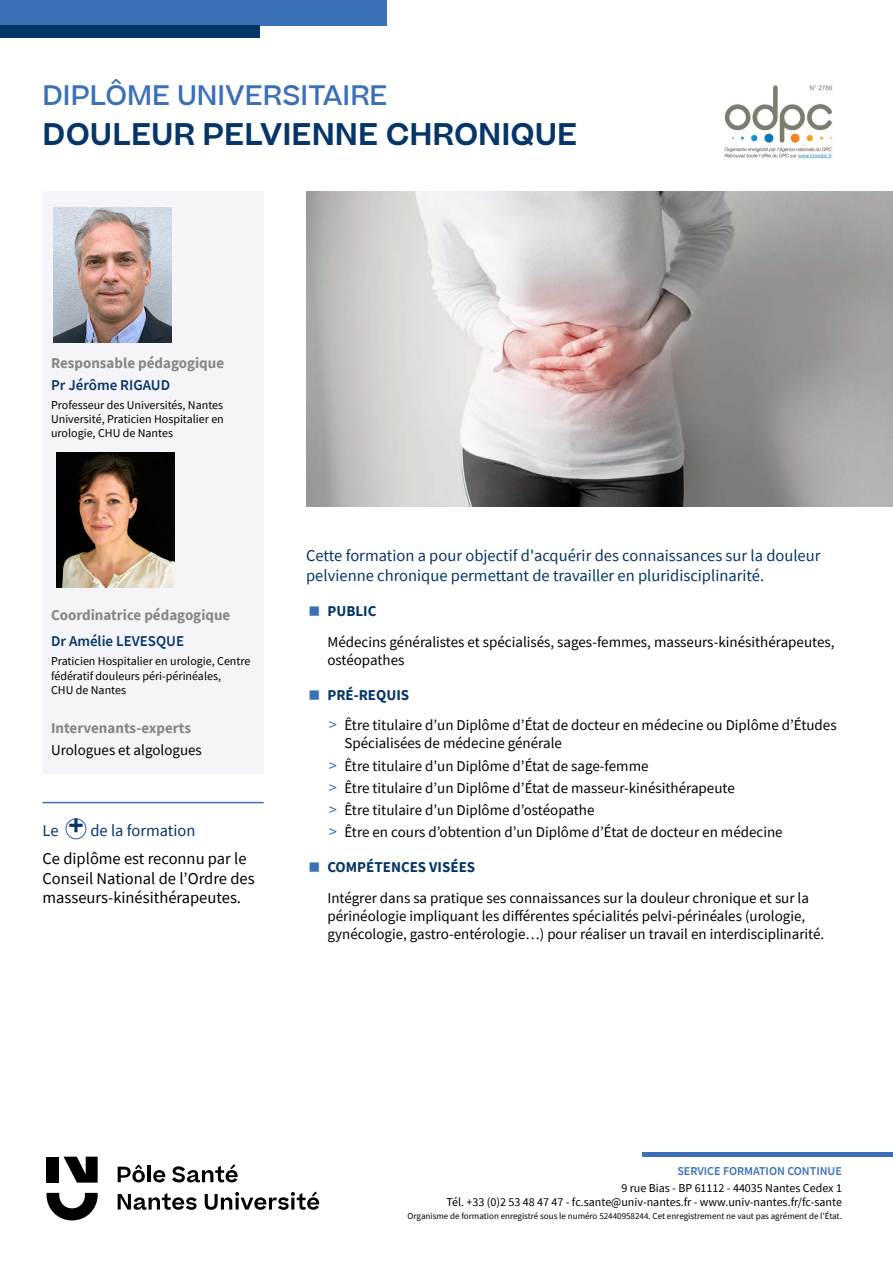
<style>
.page{position:relative;width:893px;height:1263px;background:#fff}
.page>*{position:absolute;margin:0;border:0;box-sizing:border-box;transform-origin:0 0}
.t1{font:600 30px "Beatrice";color:#063567}
.t2{font:500 27px "Beatrice";color:#3b70b7}
.t3{font:16.5px/19.8px "Source Sans Pro";color:#063567}
.t4{font:16.5px/28.3px "Source Sans Pro";color:#000}
.t5{font:15px/22.2px "Source Sans Pro";color:#000}
.t6{font:700 15px "Source Sans Pro";color:#878787}
.t7{font:600 15px "Source Sans Pro";color:#063567}
.t8{font:700 15px "Source Sans Pro";color:#063567}
.t9{font:12px/14.4px "Source Sans Pro";color:#000;text-align:right}
.t10{font:600 12px "Source Sans Pro";color:#3b70b7}
.t11{font:9px "Source Sans Pro";color:#000}
.s1{color:#063567}
.s2{font-weight:700;font-size:28.8px;color:#063567}
.s3{font-weight:700;color:#063567}
.s4{font-size:16.5px;color:#3b70b7}
</style>
<div class="page">
<svg style="left:47px;top:1193px;width:51px;height:27px"></svg>
<svg style="left:64px;top:1157px;width:34px;height:25px"></svg>
<div style="left:47px;top:1157px;width:12px;height:25px;background:#000"></div>
<svg style="left:118px;top:1193px;width:79px;height:17px"></svg>
<svg style="left:205px;top:1191px;width:114px;height:19px"></svg>
<svg style="left:118px;top:1165px;width:27px;height:17px"></svg>
<hr style="left:147px;top:1165px;width:4px;height:17px;background:#000">
<svg style="left:153px;top:1170px;width:12px;height:12px"></svg>
<svg style="left:172px;top:1164px;width:66px;height:18px"></svg>
<div style="left:0;top:0;width:387px;height:26px;background:#3b70b7"></div>
<div style="left:0;top:26px;width:259px;height:12px;background:#063567"></div>
<div style="left:642px;top:1152px;width:251px;height:5px;background:#3b70b7"></div>
<img style="left:306px;top:191px;width:587px;height:315px">
<img style="left:724px;top:85px;width:109px;height:74px">
<div style="left:43px;top:191px;width:221px;height:583px;background:#f4f4f9"></div>
<img style="left:57px;top:452px;width:118px;height:135px">
<img style="left:54px;top:207px;width:117px;height:135px">
<hr style="left:43px;top:802px;width:221px;height:1px;background:#3b70b7">
<div style="left:65px;top:818px;width:21px;height:21px;border:1px solid #3b70b7;border-radius:50%"></div>
<h2 class="t2" style="left:43px;top:77px;width:347px">DIPLÔME UNIVERSITAIRE</h2>
<h1 class="t1" style="left:43px;top:114px;width:536px">DOULEUR PELVIENNE CHRONIQUE</h1>
<p class="t6" style="left:51px;top:353px;width:175px">Responsable pédagogique</p>
<p class="t7" style="left:51px;top:375px;width:121px">Pr Jérôme RIGAUD</p>
<p class="t9" style="left:51px;top:397px;width:174px;text-align:justify">Professeur des Universités, Nantes Université, Praticien Hospitalier en urologie, CHU de Nantes</p>
<p class="t6" style="left:51px;top:605px;width:181px">Coordinatrice pédagogique</p>
<p class="t7" style="left:51px;top:632px;width:135px">Dr Amélie LEVESQUE</p>
<p class="t9" style="left:51px;top:654px;width:201px;text-align:left">Praticien Hospitalier en urologie, Centre fédératif douleurs péri-périnéales,<br>CHU de Nantes</p>
<p class="t6" style="left:51px;top:718px;width:142px">Intervenants-experts</p>
<p class="t5" style="left:51px;top:739px;width:152px">Urologues et algologues</p>
<p class="t4" style="left:43px;top:816px;width:206px"><span class="s1">Le</span> <span class="s2">+</span> <span class="s1">de la formation<br></span>Ce diplôme est reconnu par le</p>
<p class="t4" style="left:43px;top:868px;width:214px;line-height:19.8px">Conseil National de l’Ordre des masseurs-kinésithérapeutes.</p>
<p class="t3" style="left:306px;top:545px;width:516px">Cette formation a pour objectif d'acquérir des connaissances sur la douleur pelvienne chronique permettant de travailler en pluridisciplinarité.</p>
<p class="t8" style="left:327px;top:601px;width:51px">PUBLIC</p>
<p class="t5" style="left:327px;top:632px;width:509px;line-height:18px">Médecins généralistes et spécialisés, sages-femmes, masseurs-kinésithérapeutes, ostéopathes</p>
<p class="t5" style="left:327px;top:679px;width:511px;line-height:30.8px"><span class="s3">PRÉ-REQUIS<br></span><span class="s4">&gt;</span> Être titulaire d’un Diplôme d’État de docteur en médecine ou Diplôme d’Études</p>
<p class="t5" style="left:329px;top:732px;width:455px;text-indent:16px">Spécialisées de médecine générale<br><span class="s4">&gt;</span> Être titulaire d’un Diplôme d’État de sage-femme<br><span class="s4">&gt;</span> Être titulaire d’un Diplôme d’État de masseur-kinésithérapeute<br><span class="s4">&gt;</span> Être titulaire d’un Diplôme d’ostéopathe<br><span class="s4">&gt;</span> Être en cours d’obtention d’un Diplôme d’État de docteur en médecine</p>
<p class="t8" style="left:327px;top:857px;width:149px">COMPÉTENCES VISÉES</p>
<p class="t5" style="left:327px;top:889px;width:498px;line-height:18px">Intégrer dans sa pratique ses connaissances sur la douleur chronique et sur la périnéologie impliquant les différentes spécialités pelvi-périnéales (urologie, gynécologie, gastro-entérologie…) pour réaliser un travail en interdisciplinarité.</p>
<p class="t10" style="left:677px;top:1163px;width:166px">SERVICE FORMATION CONTINUE</p>
<p class="t9" style="left:447px;top:1181px;width:397px">9 rue Bias - BP 61112 - 44035 Nantes Cedex 1<br>Tél. +33 (0)2 53 48 47 47 - fc.sante@univ-nantes.fr - www.univ-nantes.fr/fc-sante</p>
<p class="t11" style="left:408px;top:1210px;width:436px">Organisme de formation enregistré sous le numéro 52440958244. Cet enregistrement ne vaut pas agrément de l’État.</p>
</div>
